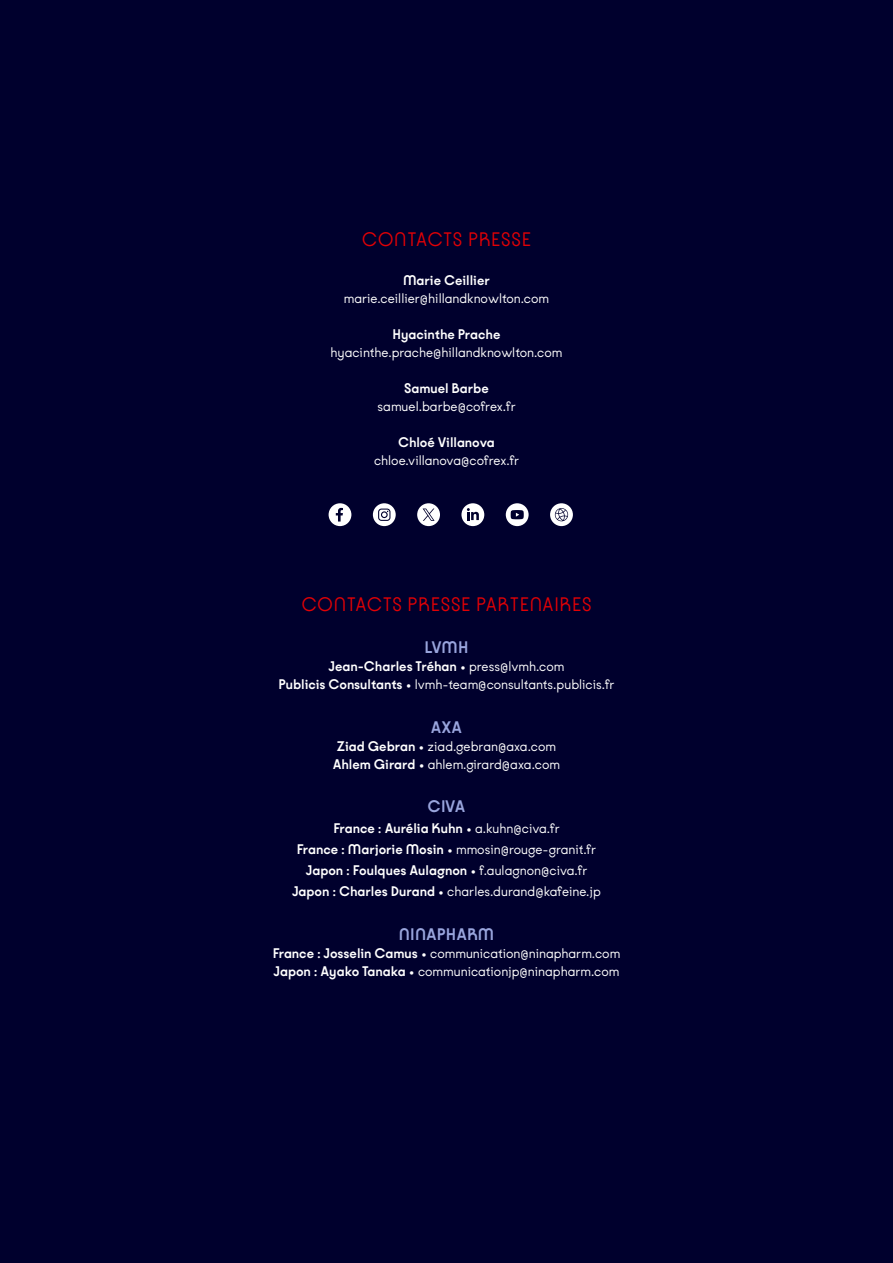
<style>
.page{position:relative;width:893px;height:1263px;background:#00002d}
.page>*{position:absolute;margin:0;border:0;box-sizing:border-box;transform-origin:0 0}
.t1{font:21px "Kobe 1.1";letter-spacing:.03em;color:#e20005}
.t2{font:700 18px "Kobe 1.1";letter-spacing:.01em;color:#99a5dd}
.t3{font:15px/18px "Kobe 1.1";color:#fff;text-align:center}
.t4{font:700 15px "Kobe 1.1";color:#fff}
.s1{font-weight:700}
</style>
<div class="page">
<div style="left:461px;top:503px;width:23px;height:23px;background:#fff;border-radius:50%"></div>
<svg style="left:467px;top:508px;width:12px;height:12px"></svg>
<svg style="left:506px;top:503px;width:23px;height:23px"></svg>
<svg style="left:511px;top:510px;width:13px;height:9px"></svg>
<div style="left:329px;top:503px;width:22px;height:23px;background:#fff;border-radius:50%"></div>
<svg style="left:336px;top:508px;width:7px;height:13px"></svg>
<svg style="left:373px;top:503px;width:23px;height:23px"></svg>
<svg style="left:378px;top:509px;width:12px;height:12px"></svg>
<div style="left:417px;top:503px;width:23px;height:23px;background:#fff;border-radius:50%"></div>
<svg style="left:423px;top:508px;width:12px;height:13px"></svg>
<svg style="left:550px;top:503px;width:23px;height:23px"></svg>
<svg style="left:555px;top:508px;width:13px;height:13px"></svg>
<h1 class="t1" style="left:362px;top:227px;width:171px">CONTACTS PRESSE</h1>
<p class="t4" style="left:403px;top:271px;width:88px">Marie Ceillier</p>
<p class="t3" style="left:344px;top:289px;width:207px">marie.ceillier@hillandknowlton.com</p>
<p class="t4" style="left:392px;top:325px;width:110px">Hyacinthe Prache</p>
<p class="t3" style="left:330px;top:343px;width:234px">hyacinthe.prache@hillandknowlton.com</p>
<p class="t4" style="left:404px;top:379px;width:86px">Samuel Barbe</p>
<p class="t3" style="left:378px;top:397px;width:140px">samuel.barbe@cofrex.fr</p>
<p class="t4" style="left:398px;top:433px;width:98px">Chloé Villanova</p>
<p class="t3" style="left:374px;top:451px;width:147px">chloe.villanova@cofrex.fr</p>
<h1 class="t1" style="left:301px;top:593px;width:292px">CONTACTS PRESSE PARTENAIRES</h1>
<p class="t2" style="left:424px;top:637px;width:46px">LVMH</p>
<p class="t3" style="left:279px;top:658px;width:338px"><span class="s1">Jean-Charles Tréhan</span> • press@lvmh.com<br><span class="s1">Publicis Consultants</span> • lvmh-team@consultants.publicis.fr</p>
<p class="t2" style="left:431px;top:717px;width:33px">AXA</p>
<p class="t3" style="left:333px;top:737px;width:228px;text-align:left"><span class="s1">Ziad Gebran</span> • ziad.gebran@axa.com<br><span class="s1">Ahlem Girard</span> • ahlem.girard@axa.com</p>
<p class="t2" style="left:428px;top:796px;width:39px">CIVA</p>
<p class="t3" style="left:292px;top:818px;width:310px;line-height:21px"><span class="s1">France : Aurélia Kuhn</span> • a.kuhn@civa.fr<br><span class="s1">France : Marjorie Mosin</span> • mmosin@rouge-granit.fr <span class="s1">Japon : Foulques Aulagnon</span> • f.aulagnon@civa.fr <span class="s1">Japon : Charles Durand</span> • charles.durand@kafeine.jp</p>
<p class="t2" style="left:399px;top:924px;width:97px">NINAPHARM</p>
<p class="t3" style="left:273px;top:944px;width:349px;text-align:left"><span class="s1">France : Josselin Camus</span> • communication@ninapharm.com<br><span class="s1">Japon : Ayako Tanaka</span> • communicationjp@ninapharm.com</p>
</div>
